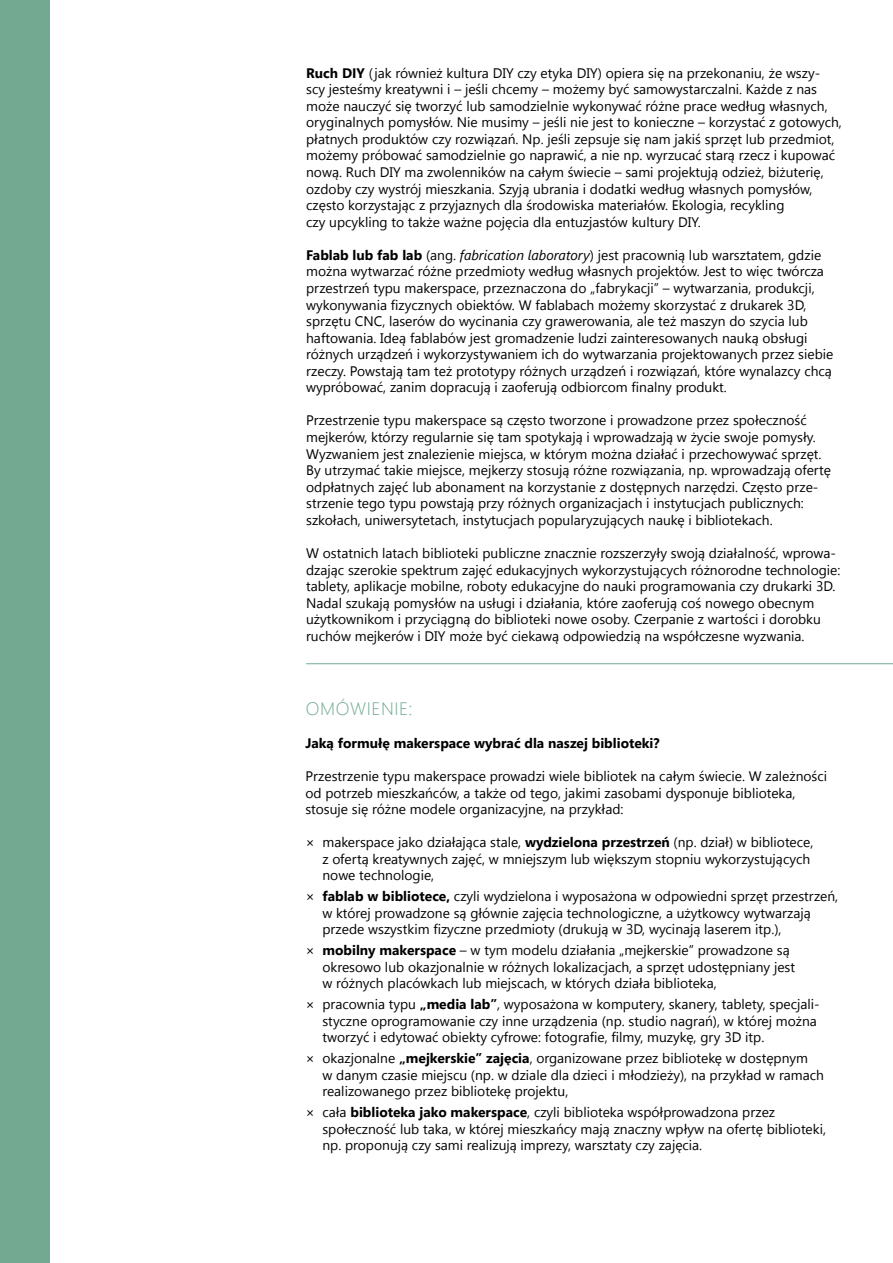
<style>
.page{position:relative;width:893px;height:1263px;background:#fff}
.page>*{position:absolute;margin:0;border:0;box-sizing:border-box;transform-origin:0 0}
.t1{font:300 18px "Segoe UI";letter-spacing:.035em;color:#72a990}
.t2{font:13.8px/16.5px "Segoe UI";color:#000}
.t3{font:700 13.8px "Segoe UI";color:#000}
.s1{font-weight:700}
.s2{font-style:italic}
</style>
<div class="page">
<div style="left:0;top:0;width:50px;height:1263px;background:#72a990"></div>
<hr style="left:306px;top:663px;width:587px;height:1px;background:#72a990">
<p class="t2" style="left:306px;top:64px;width:537px"><span class="s1">Ruch DIY</span> (jak również kultura DIY czy etyka DIY) opiera się na przekonaniu, że wszy&shy;scy jesteśmy kreatywni i – jeśli chcemy – możemy być samowystarczalni. Każde z nas może nauczyć się tworzyć lub samodzielnie wykonywać różne prace według własnych, oryginalnych pomysłów. Nie musimy – jeśli nie jest to konieczne – korzystać z gotowych, płatnych produktów czy rozwiązań. Np. jeśli zepsuje się nam jakiś sprzęt lub przedmiot, możemy próbować samodzielnie go naprawić, a nie np. wyrzucać starą rzecz i kupować nową. Ruch DIY ma zwolenników na całym świecie – sami projektują odzież, biżuterię, ozdoby czy wystrój mieszkania. Szyją ubrania i dodatki według własnych pomysłów, często korzystając z przyjaznych dla środowiska materiałów. Ekologia, recykling<br>czy upcykling to także ważne pojęcia dla entuzjastów kultury DIY.</p>
<p class="t2" style="left:306px;top:246px;width:529px"><span class="s1">Fablab lub fab lab</span> (ang. <span class="s2">fabrication laboratory</span>) jest pracownią lub warsztatem, gdzie można wytwarzać różne przedmioty według własnych projektów. Jest to więc twórcza przestrzeń typu makerspace, przeznaczona do „fabrykacji” – wytwarzania, produkcji, wykonywania fizycznych obiektów. W fablabach możemy skorzystać z drukarek 3D, sprzętu CNC, laserów do wycinania czy grawerowania, ale też maszyn do szycia lub haftowania. Ideą fablabów jest gromadzenie ludzi zainteresowanych nauką obsługi różnych urządzeń i wykorzystywaniem ich do wytwarzania projektowanych przez siebie rzeczy. Powstają tam też prototypy różnych urządzeń i rozwiązań, które wynalazcy chcą wypróbować, zanim dopracują i zaoferują odbiorcom finalny produkt.</p>
<p class="t2" style="left:306px;top:412px;width:526px">Przestrzenie typu makerspace są często tworzone i prowadzone przez społeczność mejkerów, którzy regularnie się tam spotykają i wprowadzają w życie swoje pomysły.<br>Wyzwaniem jest znalezienie miejsca, w którym można działać i przechowywać sprzęt.<br>By utrzymać takie miejsce, mejkerzy stosują różne rozwiązania, np. wprowadzają ofertę odpłatnych zajęć lub abonament na korzystanie z dostępnych narzędzi. Często prze&shy;strzenie tego typu powstają przy różnych organizacjach i instytucjach publicznych: szkołach, uniwersytetach, instytucjach popularyzujących naukę i bibliotekach.</p>
<p class="t2" style="left:306px;top:544px;width:536px">W ostatnich latach biblioteki publiczne znacznie rozszerzyły swoją działalność, wprowa&shy;dzając szerokie spektrum zajęć edukacyjnych wykorzystujących różnorodne technologie: tablety, aplikacje mobilne, roboty edukacyjne do nauki programowania czy drukarki 3D.<br>Nadal szukają pomysłów na usługi i działania, które zaoferują coś nowego obecnym użytkownikom i przyciągną do biblioteki nowe osoby. Czerpanie z wartości i dorobku ruchów mejkerów i DIY może być ciekawą odpowiedzią na współczesne wyzwania.</p>
<h1 class="t1" style="left:306px;top:694px;width:108px">OMÓWIENIE:</h1>
<p class="t3" style="left:305px;top:733px;width:356px">Jaką formułę makerspace wybrać dla naszej biblioteki?</p>
<p class="t2" style="left:305px;top:767px;width:523px">Przestrzenie typu makerspace prowadzi wiele bibliotek na całym świecie. W zależności od potrzeb mieszkańców, a także od tego, jakimi zasobami dysponuje biblioteka, stosuje się różne modele organizacyjne, na przykład:</p>
<p class="t2" style="left:322px;top:833px;width:492px;text-indent:-17px">× makerspace jako działająca stale, <span class="s1">wydzielona przestrzeń</span> (np. dział) w bibliotece, z ofertą kreatywnych zajęć, w mniejszym lub większym stopniu wykorzystujących nowe technologie,</p>
<p class="t2" style="left:322px;top:887px;width:517px;text-indent:-17px">× <span class="s1">fablab w bibliotece,</span> czyli wydzielona i wyposażona w odpowiedni sprzęt przestrzeń, w której prowadzone są głównie zajęcia technologiczne, a użytkowcy wytwarzają przede wszystkim fizyczne przedmioty (drukują w 3D, wycinają laserem itp.),</p>
<p class="t2" style="left:322px;top:941px;width:474px;text-indent:-17px">× <span class="s1">mobilny makerspace</span> – w tym modelu działania „mejkerskie” prowadzone są okresowo lub okazjonalnie w różnych lokalizacjach, a sprzęt udostępniany jest w różnych placówkach lub miejscach, w których działa biblioteka,</p>
<p class="t2" style="left:322px;top:995px;width:499px;text-indent:-17px">× pracownia typu <span class="s1">„media lab”</span>, wyposażona w komputery, skanery, tablety, specjali&shy;styczne oprogramowanie czy inne urządzenia (np. studio nagrań), w której można tworzyć i edytować obiekty cyfrowe: fotografie, filmy, muzykę, gry 3D itp.</p>
<p class="t2" style="left:322px;top:1049px;width:503px;text-indent:-17px">× okazjonalne <span class="s1">„mejkerskie” zajęcia</span>, organizowane przez bibliotekę w dostępnym<br>w danym czasie miejscu (np. w dziale dla dzieci i młodzieży), na przykład w ramach realizowanego przez bibliotekę projektu,</p>
<p class="t2" style="left:322px;top:1103px;width:505px;text-indent:-17px">× cała <span class="s1">biblioteka jako makerspace</span>, czyli biblioteka współprowadzona przez społeczność lub taka, w której mieszkańcy mają znaczny wpływ na ofertę biblioteki, np. proponują czy sami realizują imprezy, warsztaty czy zajęcia.</p>
</div>
